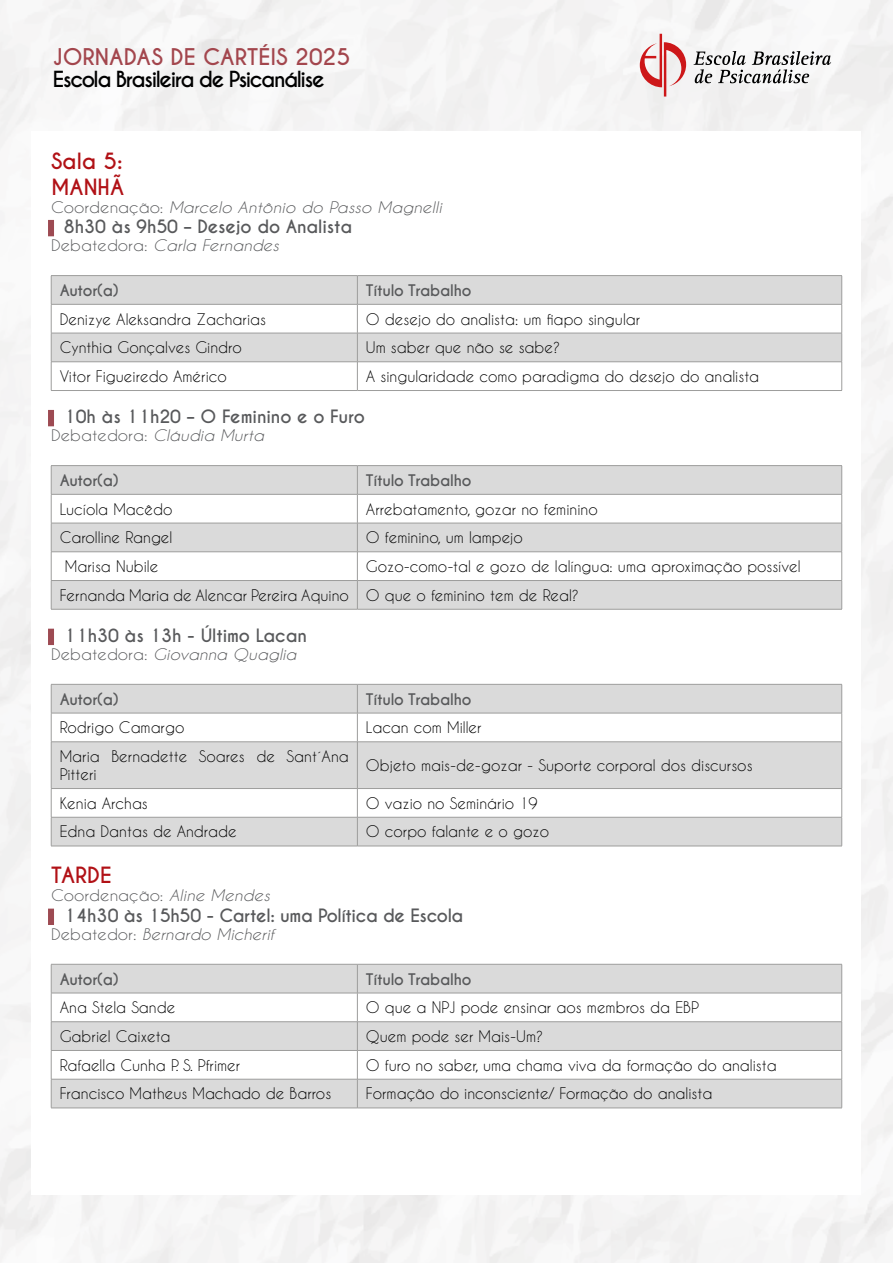
<style>
.page{position:relative;width:893px;height:1263px;background:#fff}
.page>*{position:absolute;margin:0;border:0;box-sizing:border-box;transform-origin:0 0}
.t1{font:700 21.6px "Caviar Dreams";color:#a3464d}
.t2{font:700 21px/25.2px "Caviar Dreams";color:#b11116}
.t3{font:700 20.85px "Caviar Dreams";letter-spacing:-.07em;color:#000}
.t4{font:700 17.25px "Caviar Dreams";letter-spacing:-.01em;color:#58595b}
.t5{font:15px/28.7px "Caviar Dreams";color:#000}
.t6{font:italic 15px "Caviar Dreams";color:#58595b;scale:1.1 1}
.t7{font:700 15px "Caviar Dreams";letter-spacing:-.015em;color:#58595b}
.t8{font:15px "Caviar Dreams";color:#58595b;scale:1.1 1}
.s1{font-style:normal}
.s2{font-style:italic}
</style>
<div class="page">
<svg style="left:694px;top:51px;width:137px;height:32px"></svg>
<svg style="left:640px;top:34px;width:46px;height:63px"></svg>
<div style="left:48px;top:220px;width:6px;height:16px;background:#9d4a52"></div>
<div style="left:48px;top:410px;width:6px;height:16px;background:#9d4a52"></div>
<div style="left:48px;top:629px;width:6px;height:16px;background:#9d4a52"></div>
<div style="left:48px;top:908px;width:6px;height:17px;background:#9d4a52"></div>
<svg style="left:52px;top:276px;width:789px;height:85px;fill:#dadada"></svg>
<hr style="left:51px;top:275px;width:306px;height:1px;background:#9d9d9c">
<hr style="left:357px;top:275px;width:485px;height:1px;background:#9d9d9c">
<hr style="left:51px;top:304px;width:306px;height:1px;background:#9d9d9c">
<hr style="left:357px;top:304px;width:485px;height:1px;background:#9d9d9c">
<hr style="left:51px;top:333px;width:306px;height:1px;background:#9d9d9c">
<hr style="left:357px;top:333px;width:485px;height:1px;background:#9d9d9c">
<hr style="left:51px;top:361px;width:306px;height:1px;background:#9d9d9c">
<svg style="left:51px;top:276px;width:1px;height:114px"></svg>
<hr style="left:357px;top:361px;width:485px;height:1px;background:#9d9d9c">
<svg style="left:357px;top:276px;width:1px;height:114px"></svg>
<svg style="left:841px;top:276px;width:1px;height:114px"></svg>
<hr style="left:51px;top:390px;width:306px;height:1px;background:#9d9d9c">
<hr style="left:357px;top:390px;width:485px;height:1px;background:#9d9d9c">
<svg style="left:52px;top:466px;width:789px;height:143px;fill:#dadada"></svg>
<hr style="left:51px;top:465px;width:306px;height:1px;background:#9d9d9c">
<hr style="left:357px;top:465px;width:485px;height:1px;background:#9d9d9c">
<hr style="left:51px;top:494px;width:306px;height:1px;background:#9d9d9c">
<hr style="left:357px;top:494px;width:485px;height:1px;background:#9d9d9c">
<hr style="left:51px;top:523px;width:306px;height:1px;background:#9d9d9c">
<hr style="left:357px;top:523px;width:485px;height:1px;background:#9d9d9c">
<hr style="left:51px;top:551px;width:306px;height:1px;background:#9d9d9c">
<hr style="left:357px;top:551px;width:485px;height:1px;background:#9d9d9c">
<hr style="left:51px;top:580px;width:306px;height:1px;background:#9d9d9c">
<svg style="left:51px;top:466px;width:1px;height:143px"></svg>
<hr style="left:357px;top:580px;width:485px;height:1px;background:#9d9d9c">
<svg style="left:357px;top:466px;width:1px;height:143px"></svg>
<svg style="left:841px;top:466px;width:1px;height:143px"></svg>
<hr style="left:51px;top:609px;width:306px;height:1px;background:#9d9d9c">
<hr style="left:357px;top:609px;width:485px;height:1px;background:#9d9d9c">
<svg style="left:52px;top:685px;width:789px;height:161px;fill:#dadada"></svg>
<hr style="left:51px;top:684px;width:306px;height:1px;background:#9d9d9c">
<hr style="left:357px;top:684px;width:485px;height:1px;background:#9d9d9c">
<hr style="left:51px;top:713px;width:306px;height:1px;background:#9d9d9c">
<svg style="left:51px;top:685px;width:1px;height:56px"></svg>
<hr style="left:357px;top:713px;width:485px;height:1px;background:#9d9d9c">
<svg style="left:357px;top:684px;width:1px;height:57px"></svg>
<svg style="left:841px;top:685px;width:1px;height:56px"></svg>
<hr style="left:51px;top:741px;width:306px;height:1px;background:#9d9d9c">
<hr style="left:51px;top:742px;width:1px;height:46px;background:#9d9d9c">
<hr style="left:357px;top:741px;width:485px;height:1px;background:#9d9d9c">
<hr style="left:357px;top:742px;width:1px;height:46px;background:#9d9d9c">
<hr style="left:841px;top:742px;width:1px;height:46px;background:#9d9d9c">
<hr style="left:51px;top:788px;width:306px;height:1px;background:#9d9d9c">
<hr style="left:357px;top:788px;width:485px;height:1px;background:#9d9d9c">
<hr style="left:51px;top:817px;width:306px;height:1px;background:#9d9d9c">
<svg style="left:51px;top:789px;width:1px;height:57px"></svg>
<hr style="left:357px;top:817px;width:485px;height:1px;background:#9d9d9c">
<svg style="left:357px;top:789px;width:1px;height:57px"></svg>
<svg style="left:841px;top:789px;width:1px;height:57px"></svg>
<hr style="left:51px;top:846px;width:306px;height:1px;background:#9d9d9c">
<hr style="left:357px;top:846px;width:485px;height:1px;background:#9d9d9c">
<svg style="left:52px;top:965px;width:789px;height:143px;fill:#dadada"></svg>
<hr style="left:51px;top:964px;width:306px;height:1px;background:#9d9d9c">
<hr style="left:357px;top:964px;width:485px;height:1px;background:#9d9d9c">
<hr style="left:51px;top:993px;width:306px;height:1px;background:#9d9d9c">
<hr style="left:357px;top:993px;width:485px;height:1px;background:#9d9d9c">
<hr style="left:51px;top:1021px;width:306px;height:1px;background:#9d9d9c">
<hr style="left:357px;top:1021px;width:485px;height:1px;background:#9d9d9c">
<hr style="left:51px;top:1050px;width:306px;height:1px;background:#9d9d9c">
<hr style="left:357px;top:1050px;width:485px;height:1px;background:#9d9d9c">
<hr style="left:51px;top:1079px;width:306px;height:1px;background:#9d9d9c">
<svg style="left:51px;top:964px;width:1px;height:144px"></svg>
<hr style="left:357px;top:1079px;width:485px;height:1px;background:#9d9d9c">
<svg style="left:357px;top:964px;width:1px;height:144px"></svg>
<svg style="left:841px;top:964px;width:1px;height:144px"></svg>
<hr style="left:51px;top:1108px;width:306px;height:1px;background:#9d9d9c">
<hr style="left:357px;top:1108px;width:485px;height:1px;background:#9d9d9c">
<h1 class="t1" style="left:53px;top:44px;width:299px">JORNADAS DE CARTÉIS 2025</h1>
<h3 class="t3" style="left:53px;top:66px;width:274px">Escola Brasileira de Psicanálise</h3>
<h2 class="t2" style="left:51px;top:150px;width:75px">Sala 5:<br>MANHÃ</h2>
<p class="t6" style="left:51px;top:198px;width:357px"><span class="s1">Coordenação:</span> Marcelo Antônio do Passo Magnelli</p>
<p class="t4" style="left:64px;top:216px;width:290px">8h30 às 9h50 – Desejo do Analista</p>
<p class="t6" style="left:51px;top:237px;width:209px"><span class="s1">Debatedora:</span> Carla Fernandes</p>
<p class="t7" style="left:60px;top:281px;width:60px">Autor(a)</p>
<p class="t7" style="left:366px;top:281px;width:107px">Título Trabalho</p>
<p class="t5" style="left:60px;top:304px;width:208px">Denizye Aleksandra Zacharias</p>
<p class="t5" style="left:366px;top:304px;width:276px">O desejo do analista: um fiapo singular</p>
<p class="t5" style="left:60px;top:333px;width:184px">Cynthia Gonçalves Gindro</p>
<p class="t5" style="left:366px;top:333px;width:196px">Um saber que não se sabe?</p>
<p class="t5" style="left:60px;top:362px;width:169px">Vitor Figueiredo Américo</p>
<p class="t5" style="left:366px;top:362px;width:395px">A singularidade como paradigma do desejo do analista</p>
<p class="t4" style="left:64px;top:406px;width:303px">10h às 11h20 – O Feminino e o Furo</p>
<p class="t6" style="left:51px;top:427px;width:195px"><span class="s1">Debatedora:</span> Cláudia Murta</p>
<p class="t7" style="left:60px;top:471px;width:60px">Autor(a)</p>
<p class="t7" style="left:366px;top:471px;width:107px">Título Trabalho</p>
<p class="t5" style="left:60px;top:494px;width:114px">Lucíola Macêdo</p>
<p class="t5" style="left:366px;top:494px;width:233px">Arrebatamento, gozar no feminino</p>
<p class="t5" style="left:60px;top:523px;width:114px">Carolline Rangel</p>
<p class="t5" style="left:366px;top:523px;width:159px">O feminino, um lampejo</p>
<p class="t5" style="left:65px;top:552px;width:95px">Marisa Nubile</p>
<p class="t5" style="left:60px;top:552px;width:742px;text-indent:306px">Gozo-como-tal e gozo de lalíngua: uma aproximação possível<br>Fernanda Maria de Alencar Pereira Aquino O que o feminino tem de Real?</p>
<p class="t4" style="left:64px;top:625px;width:245px">11h30 às 13h - Último Lacan</p>
<p class="t6" style="left:51px;top:646px;width:225px"><span class="s1">Debatedora:</span> Giovanna Quaglia</p>
<p class="t7" style="left:60px;top:690px;width:60px">Autor(a)</p>
<p class="t7" style="left:366px;top:690px;width:107px">Título Trabalho</p>
<p class="t5" style="left:60px;top:713px;width:126px">Rodrigo Camargo</p>
<p class="t5" style="left:366px;top:713px;width:117px">Lacan com Miller</p>
<p class="t5" style="left:60px;top:747px;width:291px;line-height:18px">Maria Bernadette Soares de Sant´Ana<br>Pitteri</p>
<p class="t5" style="left:366px;top:751px;width:388px">Objeto mais-de-gozar - Suporte corporal dos discursos</p>
<p class="t5" style="left:60px;top:788px;width:90px">Kenia Archas</p>
<p class="t5" style="left:366px;top:788px;width:173px">O vazio no Seminário 19</p>
<p class="t5" style="left:60px;top:817px;width:179px">Edna Dantas de Andrade</p>
<p class="t5" style="left:366px;top:817px;width:185px">O corpo falante e o gozo</p>
<h2 class="t2" style="left:51px;top:863px;width:62px">TARDE</h2>
<p class="t8" style="left:51px;top:887px;width:201px">Coordenação: <span class="s2">Aline Mendes</span></p>
<p class="t4" style="left:64px;top:905px;width:401px">14h30 às 15h50 - Cartel: uma Política de Escola</p>
<p class="t6" style="left:51px;top:926px;width:204px"><span class="s1">Debatedor:</span> Bernardo Micherif</p>
<p class="t7" style="left:60px;top:970px;width:60px">Autor(a)</p>
<p class="t7" style="left:366px;top:970px;width:107px">Título Trabalho</p>
<p class="t5" style="left:60px;top:993px;width:117px">Ana Stela Sande</p>
<p class="t5" style="left:366px;top:993px;width:335px">O que a NPJ pode ensinar aos membros da EBP</p>
<p class="t5" style="left:60px;top:1022px;width:112px">Gabriel Caixeta</p>
<p class="t5" style="left:366px;top:1022px;width:179px">Quem pode ser Mais-Um?</p>
<p class="t5" style="left:60px;top:1050px;width:182px">Rafaella Cunha P. S. Pfrimer</p>
<p class="t5" style="left:366px;top:1050px;width:412px">O furo no saber, uma chama viva da formação do analista</p>
<p class="t5" style="left:60px;top:1079px;width:273px">Francisco Matheus Machado de Barros</p>
<p class="t5" style="left:366px;top:1079px;width:348px">Formação do inconsciente/ Formação do analista</p>
</div>
